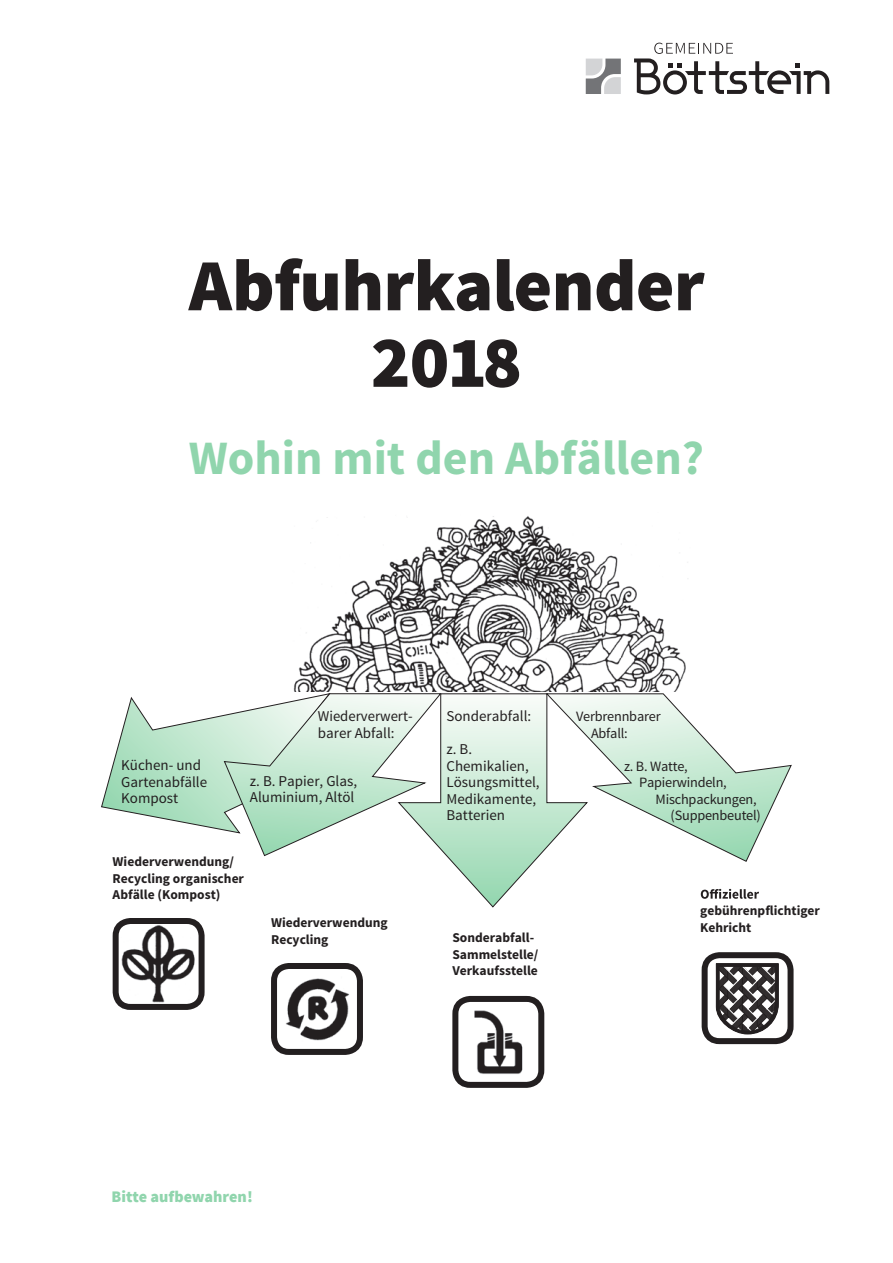
<style>
.page{position:relative;width:893px;height:1263px;background:#fff}
.page>*{position:absolute;margin:0;border:0;box-sizing:border-box;transform-origin:0 0}
.t1{font:900 73.5px/76.5px "Source Sans Pro";letter-spacing:-.01em;color:#231f20;text-align:center}
.t2{font:700 48px "Source Sans Pro";color:#90d5ad}
.t3{font:900 16.05px "Source Sans Pro";color:#90d5ad}
.t4{font:15px/16.5px "Source Sans Pro";color:#231f20}
.t5{font:14.25px/16.5px "Source Sans Pro";letter-spacing:-.015em;color:#231f20}
.t6{font:700 13.5px/16.5px "Source Sans Pro";color:#231f20}
</style>
<div class="page">
<img style="left:293px;top:516px;width:395px;height:176px">
<svg style="left:101px;top:693px;width:691px;height:214px"></svg>
<img style="left:120px;top:925px;width:78px;height:78px">
<div style="left:113px;top:918px;width:92px;height:92px;border:6px solid #231f20;border-radius:15px"></div>
<img style="left:285px;top:978px;width:65px;height:63px">
<div style="left:271px;top:963px;width:92px;height:92px;border:6px solid #231f20;border-radius:15px"></div>
<img style="left:474px;top:1010px;width:49px;height:64px">
<div style="left:452px;top:996px;width:92px;height:92px;border:6px solid #231f20;border-radius:15px"></div>
<div style="left:702px;top:952px;width:91px;height:92px;border:6px solid #231f20;border-radius:15px"></div>
<svg style="left:715px;top:963px;width:38px;height:72px"></svg>
<svg style="left:716px;top:963px;width:63px;height:71px"></svg>
<svg style="left:586px;top:59px;width:35px;height:35px"></svg>
<svg style="left:634px;top:43px;width:195px;height:51px"></svg>
<h1 class="t1" style="left:189px;top:251px;width:517px">Abfuhrkalender<br>2018</h1>
<h2 class="t2" style="left:189px;top:427px;width:517px">Wohin mit den Abfällen?</h2>
<p class="t4" style="left:121px;top:757px;width:88px">Küchen- und<br>Gartenabfälle<br>Kompost</p>
<p class="t4" style="left:318px;top:708px;width:96px">Wiederverwert&shy;barer Abfall:</p>
<p class="t4" style="left:250px;top:773px;width:109px">z. B. Papier, Glas,<br>Aluminium, Altöl</p>
<p class="t6" style="left:113px;top:854px;width:133px">Wiederverwendung/<br>Recycling organischer<br>Abfälle (Kompost)</p>
<p class="t6" style="left:271px;top:915px;width:118px">Wiederverwendung<br>Recycling</p>
<p class="t4" style="left:446px;top:708px;width:86px">Sonderabfall:</p>
<p class="t4" style="left:446px;top:741px;width:95px">z. B.<br>Chemikalien,<br>Lösungsmittel,<br>Medikamente,<br>Batterien</p>
<p class="t6" style="left:452px;top:930px;width:88px">Sonderabfall-<br>Sammelstelle/<br>Verkaufsstelle</p>
<p class="t5" style="left:591px;top:709px;width:71px;text-indent:-15px">Verbrennbarer<br>Abfall:</p>
<p class="t5" style="left:624px;top:758px;width:65px">z. B. Watte,</p>
<p class="t5" style="left:639px;top:775px;width:89px">Papierwindeln,</p>
<p class="t5" style="left:656px;top:791px;width:103px">Mischpackungen,</p>
<p class="t5" style="left:671px;top:808px;width:92px">(Suppenbeutel)</p>
<p class="t6" style="left:700px;top:903px;width:121px">gebührenpflichtiger<br>Kehricht</p>
<p class="t3" style="left:112px;top:1186px;width:143px">Bitte aufbewahren!</p>
</div>
